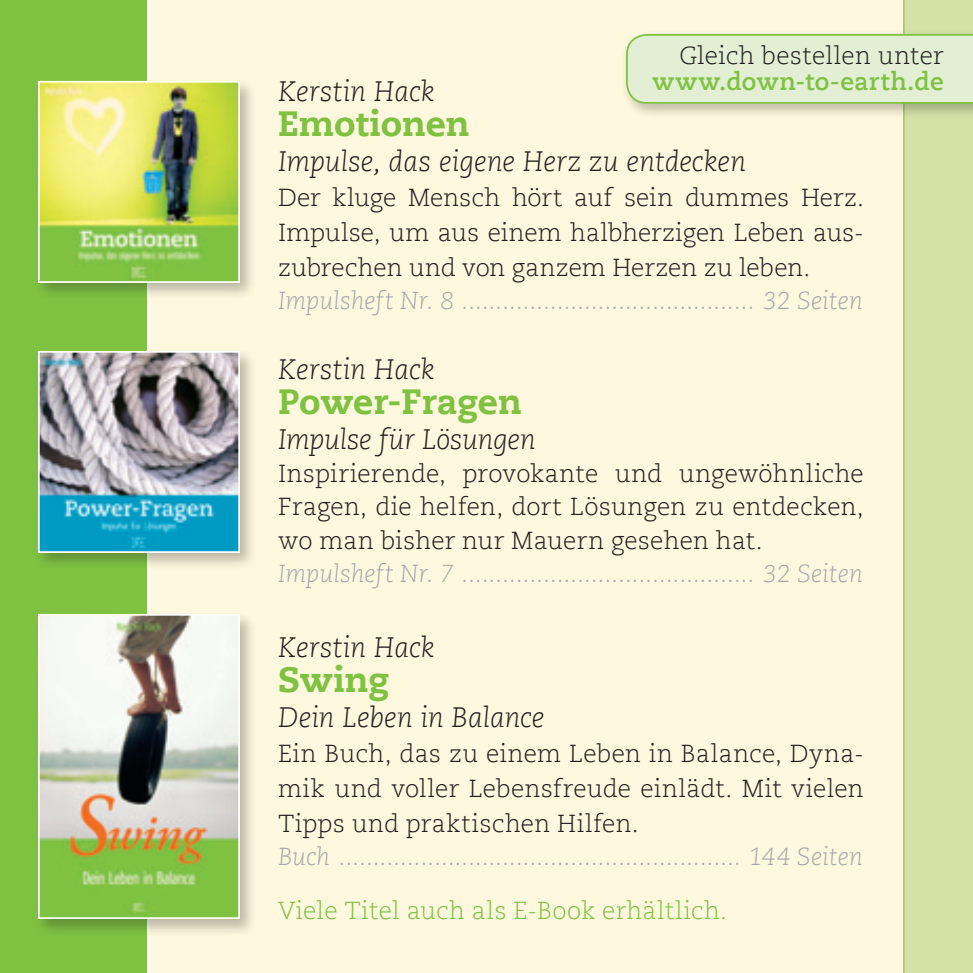
<style>
.page{position:relative;width:973px;height:973px;background:#fff}
.page>*{position:absolute;margin:0;border:0;box-sizing:border-box;transform-origin:0 0}
.t1{font:800 35px "Caecilia LT";color:#7fc241}
.t2{font:italic 300 28px "Caecilia LT";color:#231f20}
.t3{font:300 24.5px/35px "Caecilia LT";letter-spacing:.01em;color:#231f20;text-align:justify}
.t4{font:italic 300 24.5px "Caecilia LT";letter-spacing:.005em;color:#a8a9ad}
.t5{font:300 24.5px "Caecilia LT";letter-spacing:.015em;color:#7fc241}
.t6{font:700 24.5px "Caecilia LT";letter-spacing:.025em;color:#7fc241}
</style>
<div class="page">
<div style="left:0;top:0;width:972px;height:972px;background:#fef8de"></div>
<div style="left:903px;top:0;width:69px;height:972px;background:#d5e2a7"></div>
<hr style="left:903px;top:0;width:1px;height:972px;background:#7fc241">
<hr style="left:146px;top:0;width:4px;height:972px;background:#fff">
<div style="left:0;top:0;width:147px;height:972px;background:#7fc241"></div>
<div style="left:34px;top:609px;width:223px;height:327px;background:#231f20;opacity:.3"></div>
<img style="left:37px;top:613px;width:204px;height:306px">
<div style="left:620px;top:28px;width:352px;height:91px;background:#231f20;opacity:.3"></div>
<svg style="left:626px;top:34px;width:346px;height:70px;background:#dceccb"></svg>
<div style="left:34px;top:347px;width:223px;height:223px;background:#231f20;opacity:.3"></div>
<img style="left:37px;top:350px;width:204px;height:203px">
<div style="left:34px;top:77px;width:223px;height:223px;background:#231f20;opacity:.3"></div>
<img style="left:37px;top:80px;width:204px;height:204px">
<p class="t3" style="left:679px;top:38px;width:266px">Gleich bestellen unter</p>
<p class="t6" style="left:652px;top:67px;width:292px">www.down-to-earth.de</p>
<p class="t2" style="left:278px;top:76px;width:158px">Kerstin Hack</p>
<h1 class="t1" style="left:278px;top:102px;width:193px">Emotionen</h1>
<p class="t2" style="left:278px;top:145px;width:469px">Impulse, das eigene Herz zu entdecken</p>
<p class="t3" style="left:278px;top:180px;width:587px">Der kluge Mensch hört auf sein dummes Herz.<br>Impulse, um aus einem halbherzigen Leben aus&shy;zubrechen und von ganzem Herzen zu leben.</p>
<p class="t4" style="left:278px;top:287px;width:586px">Impulsheft Nr. 8 ........................................... 32 Seiten</p>
<p class="t2" style="left:278px;top:353px;width:158px">Kerstin Hack</p>
<h1 class="t1" style="left:278px;top:380px;width:245px">Power-Fragen</h1>
<p class="t2" style="left:278px;top:423px;width:259px">Impulse für Lösungen</p>
<p class="t3" style="left:278px;top:457px;width:587px;line-height:33.2px">Inspirierende, provokante und ungewöhnliche Fragen, die helfen, dort Lösungen zu entdecken, wo man bisher nur Mauern gesehen hat.</p>
<p class="t4" style="left:278px;top:559px;width:586px">Impulsheft Nr. 7 ........................................... 32 Seiten</p>
<p class="t2" style="left:278px;top:631px;width:158px">Kerstin Hack</p>
<h1 class="t1" style="left:278px;top:658px;width:113px">Swing</h1>
<p class="t2" style="left:278px;top:701px;width:268px">Dein Leben in Balance</p>
<p class="t3" style="left:278px;top:736px;width:587px">Ein Buch, das zu einem Leben in Balance, Dyna&shy;mik und voller Lebensfreude einlädt. Mit vielen Tipps und praktischen Hilfen.</p>
<p class="t4" style="left:278px;top:842px;width:586px">Buch ........................................................... 144 Seiten</p>
<p class="t5" style="left:278px;top:896px;width:450px">Viele Titel auch als E-Book erhältlich.</p>
</div>
